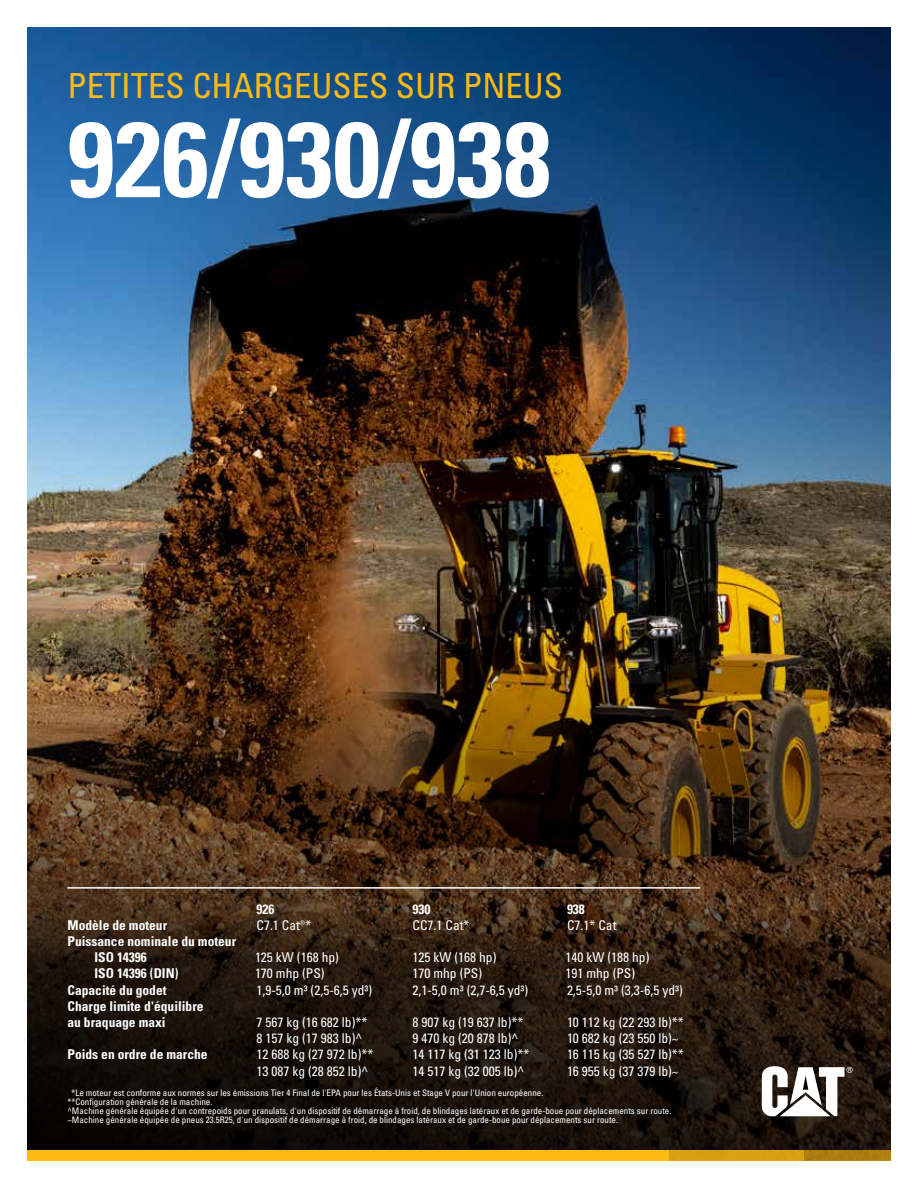
<style>
.page{position:relative;width:918px;height:1188px;background:#fff}
.page>*{position:absolute;margin:0;border:0;box-sizing:border-box;transform-origin:0 0}
.t1{font:106.2px "Univers LTCYR 67 Bold Cond";color:#fff}
.t2{font:condensed 34.5px "Univers LTCYR 57";color:#fdba12}
.t3{font:condensed 13.5px "Univers LTCYR 57";color:#fff}
.t4{font:13.5px/16.2px "Univers LTCYR 67 Bold Cond";color:#fff}
.t5{font:condensed 9px/9px "Univers LTCYR 57";color:#fff}
</style>
<div class="page">
<img style="left:27px;top:27px;width:864px;height:1124px">
<div style="left:27px;top:1151px;width:641px;height:10px;background:#fdba12"></div>
<div style="left:667px;top:1151px;width:137px;height:10px;background:#daa010"></div>
<div style="left:804px;top:1151px;width:87px;height:10px;background:#ac7e0e"></div>
<svg style="left:762px;top:1066px;width:91px;height:50px"></svg>
<hr style="left:68px;top:887px;width:632px;height:2px;background:#fff">
<h2 class="t2" style="left:68px;top:64px;width:497px">PETITES CHARGEUSES SUR PNEUS</h2>
<h1 class="t1" style="left:68px;top:94px;width:485px">926/930/938</h1>
<h3 class="t4" style="left:256px;top:900px;width:19px">926</h3>
<h3 class="t4" style="left:413px;top:900px;width:19px">930</h3>
<h3 class="t4" style="left:567px;top:900px;width:19px">938</h3>
<h3 class="t4" style="left:68px;top:917px;width:101px">Modèle de moteur</h3>
<h3 class="t3" style="left:256px;top:916px;width:56px">C7.1 Cat®*</h3>
<h3 class="t3" style="left:413px;top:916px;width:58px">CC7.1 Cat*</h3>
<h3 class="t3" style="left:567px;top:916px;width:51px">C7.1* Cat</h3>
<h3 class="t4" style="left:94px;top:933px;width:143px;text-indent:-27px">Puissance nominale du moteur<br>ISO 14396</h3>
<h3 class="t3" style="left:255px;top:949px;width:85px">125 kW (168 hp)</h3>
<h3 class="t3" style="left:413px;top:949px;width:85px">125 kW (168 hp)</h3>
<h3 class="t3" style="left:566px;top:949px;width:85px">140 kW (188 hp)</h3>
<h3 class="t4" style="left:94px;top:965px;width:85px">ISO 14396 (DIN)</h3>
<h3 class="t3" style="left:255px;top:965px;width:71px">170 mhp (PS)</h3>
<h3 class="t3" style="left:413px;top:965px;width:71px">170 mhp (PS)</h3>
<h3 class="t3" style="left:566px;top:965px;width:71px">191 mhp (PS)</h3>
<h3 class="t4" style="left:68px;top:981px;width:101px">Capacité du godet</h3>
<h3 class="t3" style="left:256px;top:981px;width:117px">1,9-5,0 m³ (2,5-6,5 yd³)</h3>
<h3 class="t3" style="left:413px;top:981px;width:117px">2,1-5,0 m³ (2,7-6,5 yd³)</h3>
<h3 class="t3" style="left:567px;top:981px;width:117px">2,5-5,0 m³ (3,3-6,5 yd³)</h3>
<h3 class="t4" style="left:68px;top:998px;width:138px">Charge limite d'équilibre au braquage maxi</h3>
<h3 class="t3" style="left:256px;top:1014px;width:112px">7 567 kg (16 682 lb)**</h3>
<h3 class="t3" style="left:413px;top:1014px;width:112px">8 907 kg (19 637 lb)**</h3>
<h3 class="t3" style="left:567px;top:1014px;width:118px">10 112 kg (22 293 lb)**</h3>
<h3 class="t3" style="left:256px;top:1030px;width:107px">8 157 kg (17 983 lb)^</h3>
<h3 class="t3" style="left:413px;top:1030px;width:107px">9 470 kg (20 878 lb)^</h3>
<h3 class="t3" style="left:567px;top:1030px;width:113px">10 682 kg (23 550 lb)~</h3>
<h3 class="t4" style="left:68px;top:1046px;width:142px">Poids en ordre de marche</h3>
<h3 class="t3" style="left:256px;top:1046px;width:118px">12 688 kg (27 972 lb)**</h3>
<h3 class="t3" style="left:413px;top:1046px;width:118px">14 117 kg (31 123 lb)**</h3>
<h3 class="t3" style="left:567px;top:1046px;width:118px">16 115 kg (35 527 lb)**</h3>
<h3 class="t3" style="left:256px;top:1062px;width:113px">13 087 kg (28 852 lb)^</h3>
<h3 class="t3" style="left:413px;top:1062px;width:113px">14 517 kg (32 005 lb)^</h3>
<h3 class="t3" style="left:567px;top:1062px;width:113px">16 955 kg (37 379 lb)~</h3>
<p class="t5" style="left:67px;top:1088px;width:605px;text-indent:4px">*Le moteur est conforme aux normes sur les émissions Tier 4 Final de l'EPA pour les États-Unis et Stage V pour l'Union européenne.<br>**Configuration générale de la machine.<br>^Machine générale équipée d'un contrepoids pour granulats, d'un dispositif de démarrage à froid, de blindages latéraux et de garde-boue pour déplacements sur route. ~Machine générale équipée de pneus 23.5R25, d'un dispositif de démarrage à froid, de blindages latéraux et de garde-boue pour déplacements sur route.</p>
</div>
